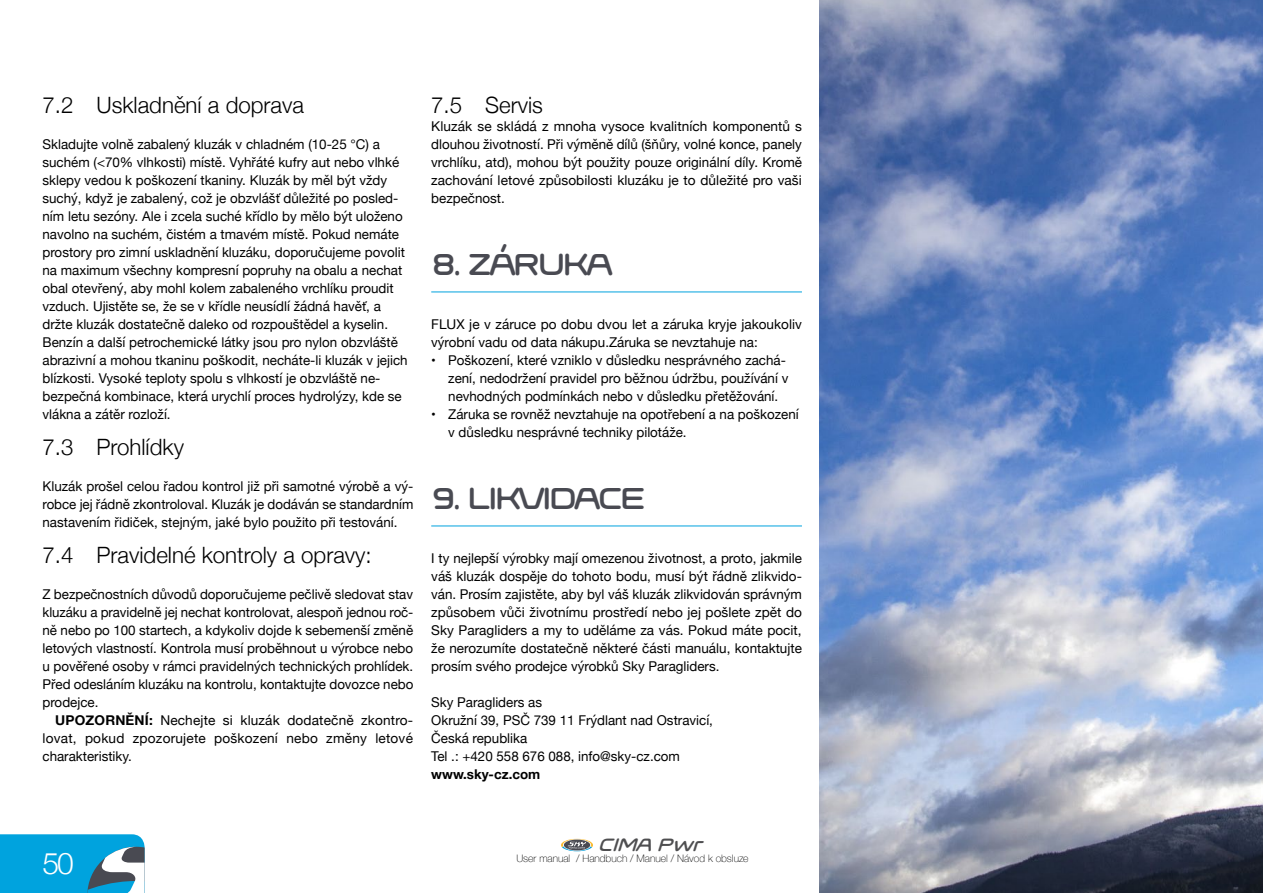
<style>
.page{position:relative;width:1263px;height:893px;background:#fff}
.page>*{position:absolute;margin:0;border:0;box-sizing:border-box;transform-origin:0 0}
.t1{font:30px "Axion RND";letter-spacing:-.15em;color:#494a52}
.t2{font:300 30px "Helvetica Neue";color:#fff}
.t3{font:300 22.5px "Helvetica Neue";color:#000}
.t4{font:italic 17.7px "Axion RND";color:#4e4e50}
.t5{font:13.5px/18px "Helvetica Neue";color:#000}
.t6{font:700 13.5px "Helvetica Neue";color:#000}
.t7{font:100 10.35px "Helvetica Neue";color:#000}
.s1{font-weight:700}
</style>
<div class="page">
<svg style="left:563px;top:839px;width:28px;height:12px"></svg>
<svg style="left:564px;top:840px;width:26px;height:10px"></svg>
<svg style="left:561px;top:839px;width:32px;height:10px"></svg>
<hr style="left:431px;top:292px;width:371px;height:1px;background:#00a3de">
<hr style="left:431px;top:526px;width:371px;height:1px;background:#00a3de">
<img style="left:820px;top:0;width:443px;height:893px">
<svg style="left:0;top:834px;width:145px;height:59px;background:#23a3d2"></svg>
<h2 class="t3" style="left:43px;top:86px;width:263px">7.2 Uskladnění a doprava</h2>
<p class="t5" style="left:43px;top:136px;width:367px">Skladujte volně zabalený kluzák v chladném (10-25 °C) a suchém (&lt;70% vlhkosti) místě. Vyhřáté kufry aut nebo vlhké sklepy vedou k poškození tkaniny. Kluzák by měl být vždy suchý, když je zabalený, což je obzvlášť důležité po posled&shy;ním letu sezóny. Ale i zcela suché křídlo by mělo být uloženo navolno na suchém, čistém a tmavém místě. Pokud nemáte prostory pro zimní uskladnění kluzáku, doporučujeme povolit na maximum všechny kompresní popruhy na obalu a nechat obal otevřený, aby mohl kolem zabaleného vrchlíku proudit vzduch. Ujistěte se, že se v křídle neusídlí žádná havěť, a držte kluzák dostatečně daleko od rozpouštědel a kyselin.<br>Benzín a další petrochemické látky jsou pro nylon obzvláště abrazivní a mohou tkaninu poškodit, necháte-li kluzák v jejich blízkosti. Vysoké teploty spolu s vlhkostí je obzvláště ne&shy;bezpečná kombinace, která urychlí proces hydrolýzy, kde se vlákna a zátěr rozloží.</p>
<h2 class="t3" style="left:43px;top:428px;width:143px">7.3 Prohlídky</h2>
<p class="t5" style="left:43px;top:478px;width:372px;text-align:justify">Kluzák prošel celou řadou kontrol již při samotné výrobě a vý&shy;robce jej řádně zkontroloval. Kluzák je dodáván se standardním nastavením řidiček, stejným, jaké bylo použito při testování.</p>
<h2 class="t3" style="left:43px;top:536px;width:331px">7.4 Pravidelné kontroly a opravy:</h2>
<p class="t5" style="left:43px;top:586px;width:372px;text-align:justify">Z bezpečnostních důvodů doporučujeme pečlivě sledovat stav kluzáku a pravidelně jej nechat kontrolovat, alespoň jednou roč&shy;ně nebo po 100 startech, a kdykoliv dojde k sebemenší změně letových vlastností. Kontrola musí proběhnout u výrobce nebo u pověřené osoby v rámci pravidelných technických prohlídek.<br>Před odesláním kluzáku na kontrolu, kontaktujte dovozce nebo prodejce.</p>
<p class="t5" style="left:43px;top:712px;width:372px;text-align:justify;text-indent:13px"><span class="s1">UPOZORNĚNÍ:</span> Nechejte si kluzák dodatečně zkontro&shy;lovat, pokud zpozorujete poškození nebo změny letové charakteristiky.</p>
<h2 class="t3" style="left:431px;top:86px;width:113px">7.5 Servis</h2>
<p class="t5" style="left:431px;top:118px;width:372px;text-align:justify">Kluzák se skládá z mnoha vysoce kvalitních komponentů s dlouhou životností. Při výměně dílů (šňůry, volné konce, panely vrchlíku, atd), mohou být použity pouze originální díly. Kromě zachování letové způsobilosti kluzáku je to důležité pro vaši bezpečnost.</p>
<h1 class="t1" style="left:431px;top:242px;width:184px">8. ZÁRUKA</h1>
<p class="t5" style="left:431px;top:316px;width:372px">FLUX je v záruce po dobu dvou let a záruka kryje jakoukoliv výrobní vadu od data nákupu.Záruka se nevztahuje na:</p>
<p class="t5" style="left:448px;top:352px;width:342px;text-indent:-17px">• Poškození, které vzniklo v důsledku nesprávného zachá&shy;zení, nedodržení pravidel pro běžnou údržbu, používání v nevhodných podmínkách nebo v důsledku přetěžování.</p>
<p class="t5" style="left:448px;top:406px;width:352px;text-indent:-17px">• Záruka se rovněž nevztahuje na opotřebení a na poškození v důsledku nesprávné techniky pilotáže.</p>
<h1 class="t1" style="left:431px;top:476px;width:217px">9. LIKVIDACE</h1>
<p class="t5" style="left:431px;top:550px;width:372px;text-align:justify">I ty nejlepší výrobky mají omezenou životnost, a proto, jakmile váš kluzák dospěje do tohoto bodu, musí být řádně zlikvido&shy;ván. Prosím zajistěte, aby byl váš kluzák zlikvidován správným způsobem vůči životnímu prostředí nebo jej pošlete zpět do Sky Paragliders a my to uděláme za vás. Pokud máte pocit, že nerozumíte dostatečně některé části manuálu, kontaktujte prosím svého prodejce výrobků Sky Paragliders.</p>
<p class="t5" style="left:431px;top:694px;width:283px">Sky Paragliders as<br>Okružní 39, PSČ 739 11 Frýdlant nad Ostravicí,<br>Česká republika<br>Tel .: +420 558 676 088, info@sky-cz.com</p>
<p class="t6" style="left:431px;top:763px;width:111px">www.sky-cz.com</p>
<h1 class="t2" style="left:43px;top:839px;width:33px">50</h1>
<h3 class="t4" style="left:597px;top:831px;width:114px">CIMAPwr</h3>
<p class="t7" style="left:516px;top:850px;width:234px">User manual / Handbuch / Manuel / Návod k obsluze</p>
</div>
